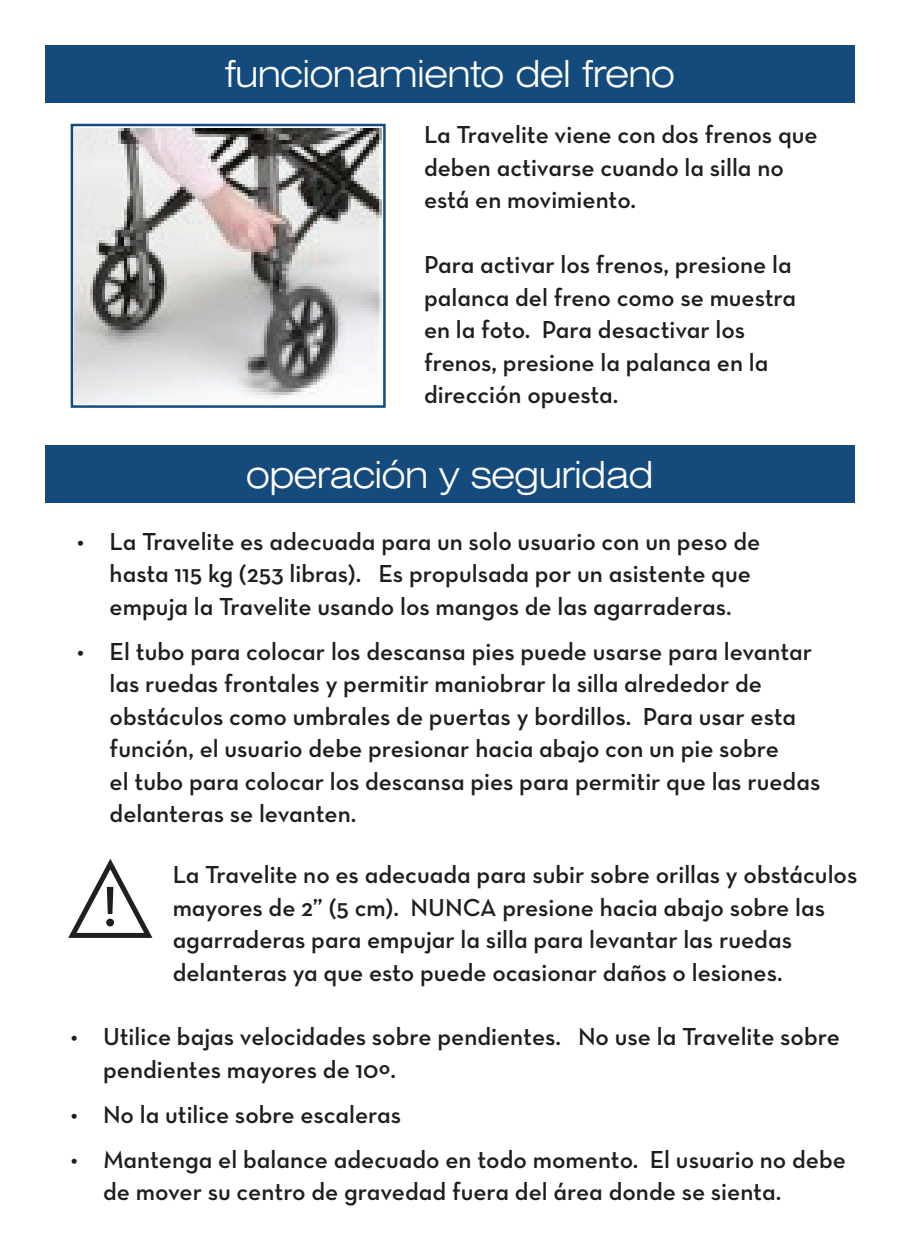
<style>
.page{position:relative;width:900px;height:1260px;background:#fff}
.page>*{position:absolute;margin:0;border:0;box-sizing:border-box;transform-origin:0 0}
.t1{font:57.75px "Neutraface Text Demi Alt";color:#201d1e}
.t2{font:300 expanded 37.5px "Swiss 721 BT";letter-spacing:-.03em;color:#fff}
.t3{font:25px/32.5px "Neutraface Text Demi Alt";color:#201d1e}
</style>
<div class="page">
<div style="left:45px;top:45px;width:810px;height:57px;background:#144a7c"></div>
<div style="left:45px;top:445px;width:810px;height:57px;background:#144a7c"></div>
<svg style="left:68px;top:858px;width:85px;height:80px"></svg>
<img style="left:74px;top:127px;width:309px;height:277px">
<div style="left:71px;top:124px;width:315px;height:284px;border:2px solid #144a7c"></div>
<h2 class="t2" style="left:225px;top:52px;width:452px">funcionamiento del freno</h2>
<p class="t3" style="left:424px;top:118px;width:395px">La Travelite viene con dos frenos que deben activarse cuando la silla no está en movimiento.</p>
<p class="t3" style="left:424px;top:248px;width:374px">Para activar los frenos, presione la palanca del freno como se muestra en la foto. Para desactivar los frenos, presione la palanca en la dirección opuesta.</p>
<h2 class="t2" style="left:246px;top:452px;width:410px">operación y seguridad</h2>
<p class="t3" style="left:110px;top:525px;width:652px;text-indent:-33px">• La Travelite es adecuada para un solo usuario con un peso de hasta 115 kg (253 libras). Es propulsada por un asistente que empuja la Travelite usando los mangos de las agarraderas.</p>
<p class="t3" style="left:110px;top:635px;width:712px;text-indent:-33px">• El tubo para colocar los descansa pies puede usarse para levantar las ruedas frontales y permitir maniobrar la silla alrededor de obstáculos como umbrales de puertas y bordillos. Para usar esta función, el usuario debe presionar hacia abajo con un pie sobre<br>el tubo para colocar los descansa pies para permitir que las ruedas delanteras se levanten.</p>
<h1 class="t1" style="left:103px;top:870px;width:17px">!</h1>
<p class="t3" style="left:173px;top:858px;width:686px">La Travelite no es adecuada para subir sobre orillas y obstáculos mayores de 2” (5 cm). NUNCA presione hacia abajo sobre las agarraderas para empujar la silla para levantar las ruedas delanteras ya que esto puede ocasionar daños o lesiones.</p>
<p class="t3" style="left:103px;top:1020px;width:738px;text-indent:-32px">• Utilice bajas velocidades sobre pendientes. No use la Travelite sobre pendientes mayores de 10º.</p>
<p class="t3" style="left:71px;top:1098px;width:332px">• No la utilice sobre escaleras</p>
<p class="t3" style="left:103px;top:1143px;width:744px;text-indent:-32px">• Mantenga el balance adecuado en todo momento. El usuario no debe de mover su centro de gravedad fuera del área donde se sienta.</p>
</div>
